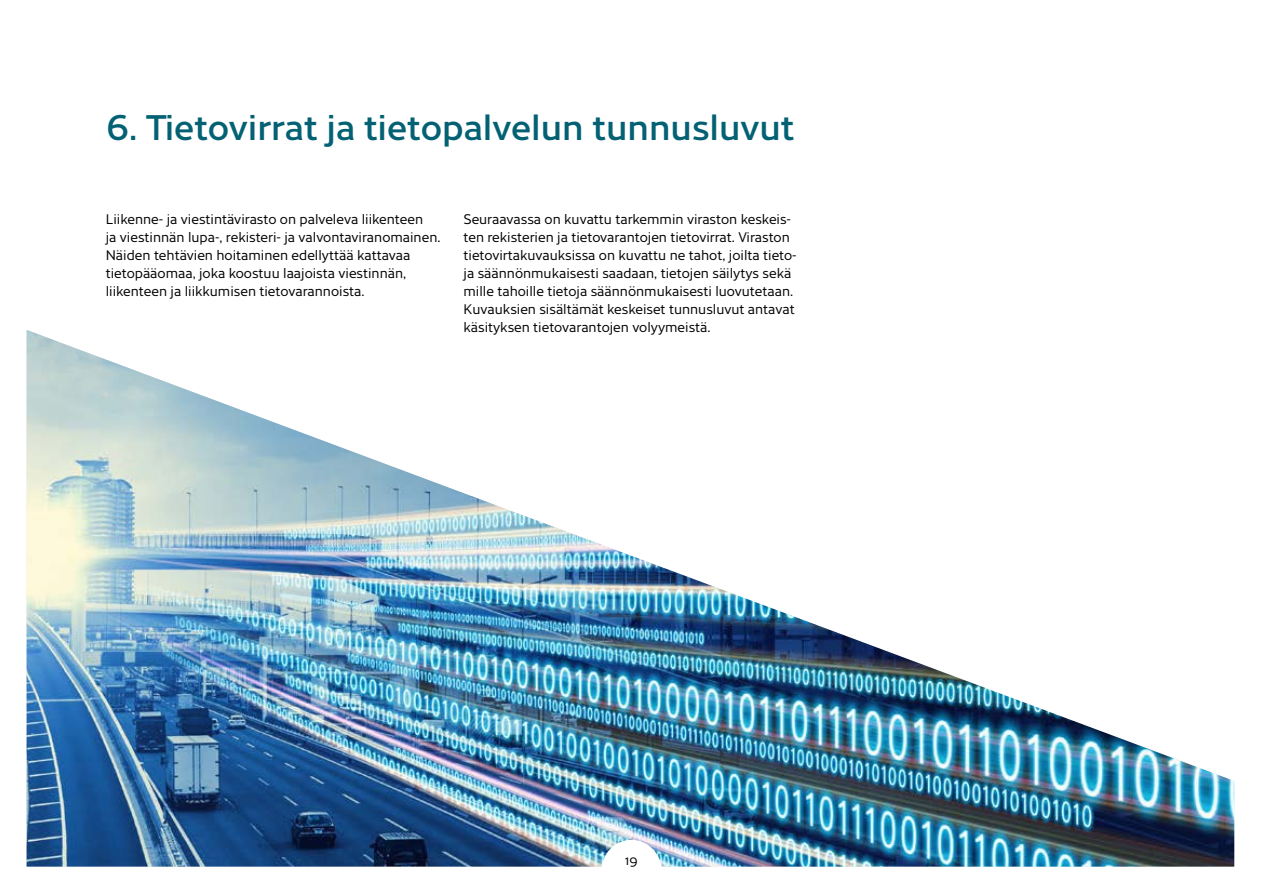
<style>
.page{position:relative;width:1263px;height:893px;background:#fff}
.page>*{position:absolute;margin:0;border:0;box-sizing:border-box;transform-origin:0 0}
.t1{font:500 34.5px "Cresta";color:#036173}
.t2{font:13.5px/18px "Cresta";color:#000}
.t3{font:12.75px "Cresta";color:#000}
</style>
<div class="page">
<img style="left:27px;top:330px;width:1207px;height:537px">
<svg style="left:601px;top:840px;width:61px;height:27px"></svg>
<h1 class="t1" style="left:106px;top:101px;width:689px">6. Tietovirrat ja tietopalvelun tunnusluvut</h1>
<p class="t2" style="left:106px;top:209px;width:336px">Liikenne- ja viestintävirasto on palveleva liikenteen<br>ja viestinnän lupa-, rekisteri- ja valvontaviranomainen.<br>Näiden tehtävien hoitaminen edellyttää kattavaa tietopääomaa, joka koostuu laajoista viestinnän, liikenteen ja liikkumisen tietovarannoista.</p>
<p class="t2" style="left:463px;top:209px;width:335px">Seuraavassa on kuvattu tarkemmin viraston keskeis&shy;ten rekisterien ja tietovarantojen tietovirrat. Viraston tietovirtakuvauksissa on kuvattu ne tahot, joilta tieto&shy;ja säännönmukaisesti saadaan, tietojen säilytys sekä mille tahoille tietoja säännönmukaisesti luovutetaan.<br>Kuvauksien sisältämät keskeiset tunnusluvut antavat käsityksen tietovarantojen volyymeistä.</p>
<p class="t3" style="left:625px;top:851px;width:14px">19</p>
</div>
